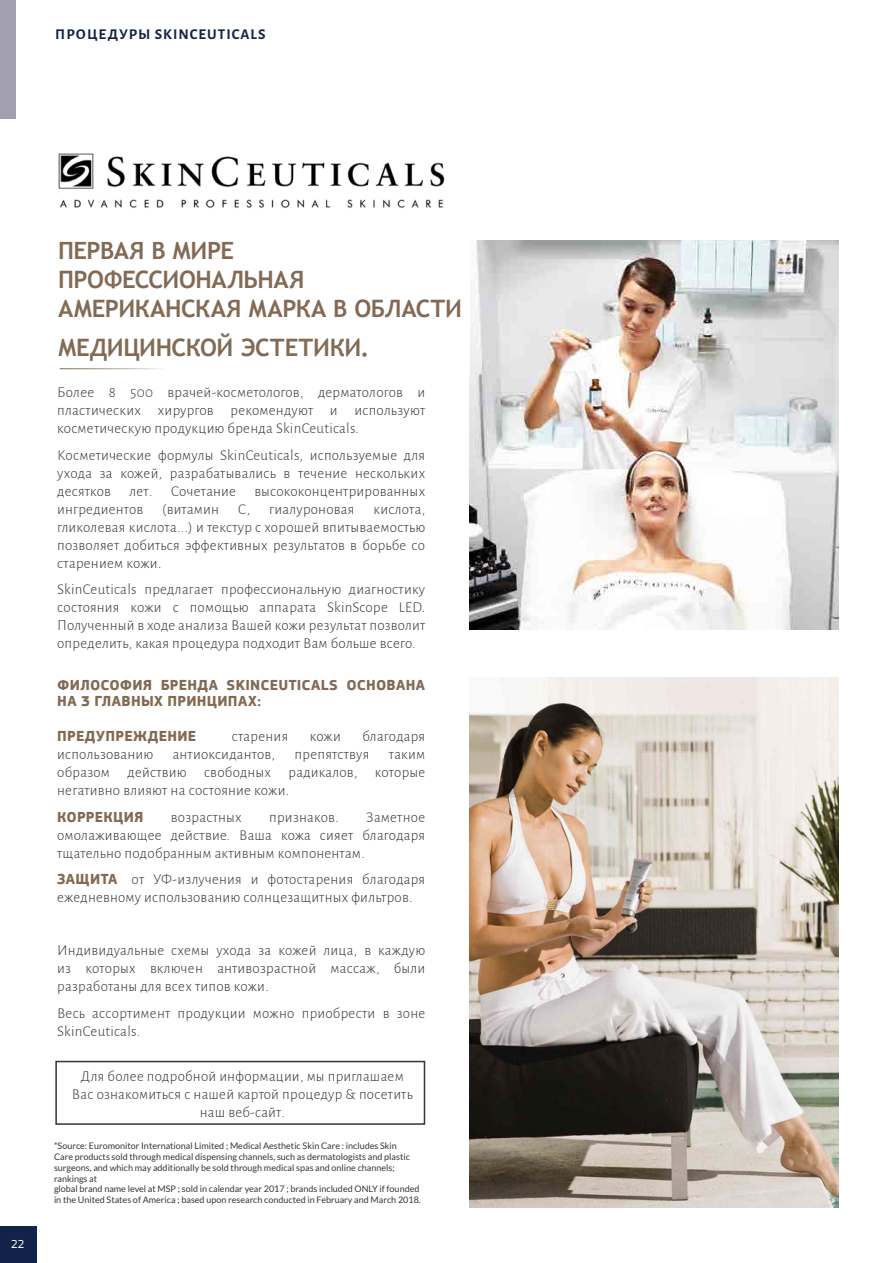
<style>
.page{position:relative;width:893px;height:1263px;background:#fff}
.page>*{position:absolute;margin:0;border:0;box-sizing:border-box;transform-origin:0 0}
.t1{font:700 24px/28.8px "Trebuchet MS";letter-spacing:-.02em;color:#826a54}
.t2{font:300 15px/18px "Alegreya Sans";letter-spacing:.015em;color:#333637;text-align:justify}
.t3{font:700 15px/16.5px "PF Square Sans Pro";letter-spacing:.02em;color:#826a54}
.t4{font:700 15px "Alegreya Sans";letter-spacing:.07em;color:#112348}
.t5{font:12px "PF Square Sans Pro";color:#fff}
.t6{font:9px/10.8px "Lato";color:#323837}
.s1{font-family:"PF Square Sans Pro";font-weight:700;color:#826a54}
</style>
<div class="page">
<div style="left:0;top:1226px;width:37px;height:37px;background:#112348"></div>
<div style="left:0;top:0;width:16px;height:119px;background:#a19fb0"></div>
<img style="left:470px;top:677px;width:369px;height:530px">
<img style="left:470px;top:240px;width:369px;height:390px">
<img style="left:58px;top:153px;width:387px;height:55px">
<div style="left:55px;top:1061px;width:370px;height:64px;border:2px solid #333636"></div>
<p class="t4" style="left:55px;top:23px;width:212px">ПРОЦЕДУРЫ SKINCEUTICALS</p>
<p class="t5" style="left:11px;top:1237px;width:15px">22</p>
<h1 class="t1" style="left:58px;top:236px;width:405px">ПЕРВАЯ В МИРЕ<br>ПРОФЕССИОНАЛЬНАЯ<br>АМЕРИКАНСКАЯ МАРКА В ОБЛАСТИ</h1>
<h1 class="t1" style="left:58px;top:333px;width:313px">МЕДИЦИНСКОЙ ЭСТЕТИКИ.</h1>
<p class="t2" style="left:57px;top:383px;width:370px">Более 8 500 врачей-косметологов, дерматологов и пластических хирургов рекомендуют и используют косметическую продукцию бренда SkinCeuticals.</p>
<p class="t2" style="left:57px;top:445px;width:370px">Косметические формулы SkinCeuticals, используемые для ухода за кожей, разрабатывались в течение нескольких десятков лет. Сочетание высококонцентрированных ингредиентов</p>
<p class="t2" style="left:162px;top:499px;width:58px">(витамин</p>
<p class="t2" style="left:238px;top:499px;width:14px">С,</p>
<p class="t2" style="left:269px;top:499px;width:87px">гиалуроновая</p>
<p class="t2" style="left:57px;top:499px;width:370px;text-indent:316px">кислота, гликолевая кислота...) и текстур с хорошей впитываемостью позволяет добиться эффективных результатов в борьбе со старением кожи.</p>
<p class="t2" style="left:57px;top:580px;width:370px">SkinCeuticals предлагает профессиональную диагностику состояния кожи с помощью аппарата SkinScope LED.<br>Полученный в ходе анализа Вашей кожи результат позволит определить, какая процедура подходит Вам больше всего.</p>
<p class="t3" style="left:57px;top:677px;width:370px">ФИЛОСОФИЯ БРЕНДА SKINCEUTICALS ОСНОВАНА<br>НА 3 ГЛАВНЫХ ПРИНЦИПАХ:</p>
<p class="t3" style="left:57px;top:729px;width:141px">ПРЕДУПРЕЖДЕНИЕ</p>
<p class="t2" style="left:232px;top:727px;width:58px">старения</p>
<p class="t2" style="left:310px;top:727px;width:33px">кожи</p>
<p class="t2" style="left:362px;top:727px;width:64px">благодаря</p>
<p class="t2" style="left:57px;top:745px;width:98px">использованию</p>
<p class="t2" style="left:173px;top:745px;width:104px">антиоксидантов,</p>
<p class="t2" style="left:294px;top:745px;width:77px">препятствуя</p>
<p class="t2" style="left:57px;top:745px;width:370px;text-indent:332px">таким образом действию свободных радикалов, которые негативно влияют на состояние кожи.</p>
<p class="t3" style="left:57px;top:809px;width:88px">КОРРЕКЦИЯ</p>
<p class="t2" style="left:171px;top:807px;width:72px">возрастных</p>
<p class="t2" style="left:269px;top:807px;width:71px">признаков.</p>
<p class="t2" style="left:57px;top:807px;width:370px;text-indent:309px">Заметное омолаживающее действие. Ваша кожа сияет благодаря тщательно подобранным активным компонентам.</p>
<p class="t2" style="left:57px;top:870px;width:370px"><span class="s1">ЗАЩИТА</span> от УФ-излучения и фотостарения благодаря ежедневному использованию солнцезащитных фильтров.</p>
<p class="t2" style="left:57px;top:941px;width:370px">Индивидуальные схемы ухода за кожей лица, в каждую из которых включен антивозрастной массаж, были разработаны для всех типов кожи.</p>
<p class="t2" style="left:57px;top:1003px;width:370px">Весь ассортимент продукции можно приобрести в зоне<br>SkinCeuticals.</p>
<p class="t2" style="left:72px;top:1066px;width:342px;text-align:center">Для более подробной информации, мы приглашаем<br>Вас ознакомиться с нашей картой процедур &amp; посетить наш веб-сайт.</p>
<p class="t6" style="left:54px;top:1140px;width:368px">*Source: Euromonitor International Limited ; Medical Aesthetic Skin Care : includes Skin<br>Care products sold through medical dispensing channels, such as dermatologists and plastic surgeons, and which may additionally be sold through medical spas and online channels; rankings at<br>global brand name level at MSP ; sold in calendar year 2017 ; brands included ONLY if founded in the United States of America ; based upon research conducted in February and March 2018.</p>
</div>
